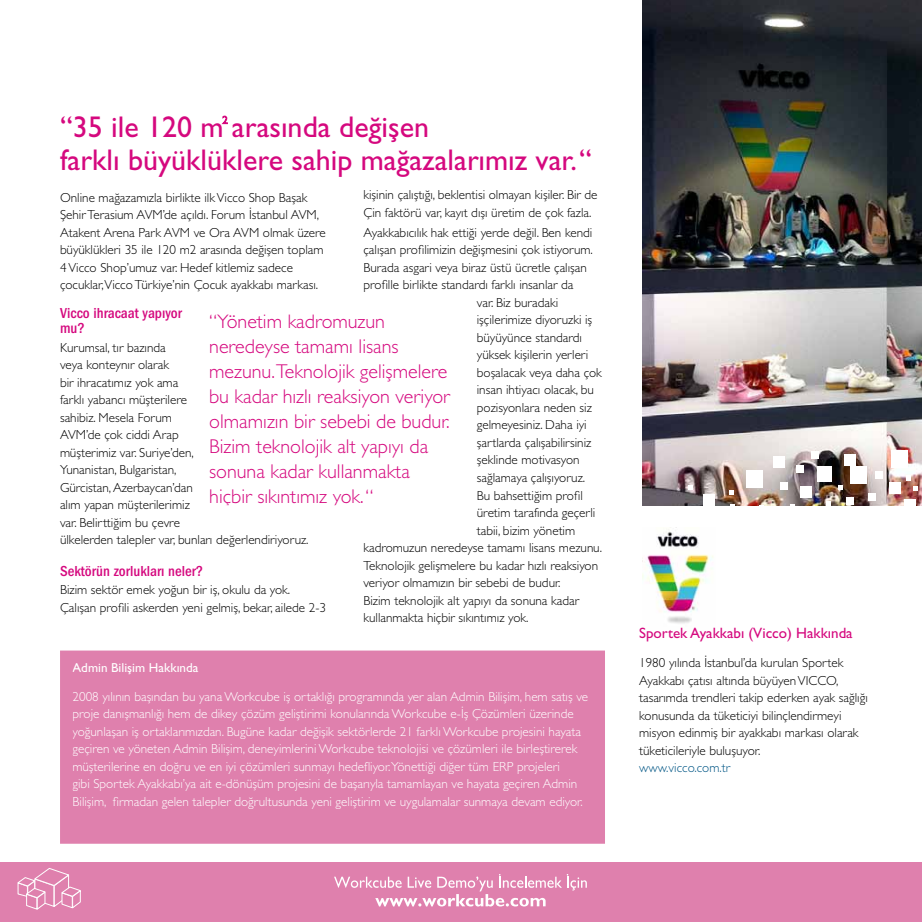
<style>
.page{position:relative;width:922px;height:922px;background:#fff}
.page>*{position:absolute;margin:0;border:0;box-sizing:border-box;transform-origin:0 0}
.t1{font:30px/32.5px "Gill Sans Std";color:#d5087e}
.t2{font:300 20px/25px "Gill Sans Std";color:#d5087e}
.t3{font:500 condensed 15px/15px "ITC Franklin Gothic Std";color:#d5087e}
.t4{font:15px "Gill Sans Std";color:#d5087e}
.t5{font:300 13.12px/17.5px "Gill Sans Std";color:#000}
.t6{font:300 13.12px/17.5px "Gill Sans Std";color:#fff}
.t7{font:13.12px "Gill Sans Std";color:#fff}
.t8{font:300 13.12px "Gill Sans Std";color:#005685}
</style>
<div class="page">
<div style="left:0;top:862px;width:921px;height:59px;background:#df80ad"></div>
<svg style="left:17px;top:868px;width:64px;height:42px"></svg>
<svg style="left:334px;top:874px;width:252px;height:32px"></svg>
<img style="left:642px;top:0;width:279px;height:505px">
<img style="left:642px;top:527px;width:71px;height:97px">
<div style="left:846px;top:496px;width:7px;height:8px;background:#fff"></div>
<div style="left:746px;top:470px;width:17px;height:18px;background:#fff"></div>
<div style="left:850px;top:465px;width:16px;height:18px;background:#fff"></div>
<div style="left:891px;top:450px;width:16px;height:18px;background:#fff"></div>
<div style="left:703px;top:494px;width:11px;height:11px;background:#fff"></div>
<div style="left:799px;top:486px;width:12px;height:11px;background:#fff"></div>
<div style="left:773px;top:455px;width:11px;height:12px;background:#fff"></div>
<div style="left:904px;top:499px;width:11px;height:11px;background:#fff"></div>
<div style="left:889px;top:482px;width:11px;height:12px;background:#fff"></div>
<div style="left:816px;top:466px;width:15px;height:16px;background:#fff"></div>
<div style="left:844px;top:454px;width:11px;height:11px;background:#fff"></div>
<div style="left:875px;top:471px;width:7px;height:8px;background:#fff"></div>
<svg style="left:906px;top:475px;width:5px;height:5px"></svg>
<svg style="left:826px;top:501px;width:4px;height:4px"></svg>
<svg style="left:913px;top:486px;width:4px;height:4px"></svg>
<svg style="left:838px;top:485px;width:4px;height:4px"></svg>
<svg style="left:729px;top:490px;width:4px;height:4px"></svg>
<div style="left:811px;top:450px;width:7px;height:8px;background:#fff"></div>
<div style="left:780px;top:482px;width:7px;height:8px;background:#fff"></div>
<div style="left:867px;top:493px;width:8px;height:8px;background:#fff"></div>
<div style="left:796px;top:465px;width:7px;height:8px;background:#fff"></div>
<svg style="left:221px;top:115px;width:7px;height:10px"></svg>
<svg style="left:688px;top:485px;width:4px;height:4px"></svg>
<div style="left:66px;top:656px;width:532px;height:181px;background:#df80ad"></div>
<div style="left:60px;top:650px;width:545px;height:193px;border:12px solid #df80ad"></div>
<h1 class="t1" style="left:60px;top:111px;width:533px">“35 ile 120 m arasında değişen<br>farklı büyüklüklere sahip mağazalarımız var. “</h1>
<p class="t5" style="left:363px;top:186px;width:235px">kişinin çalıştığı, beklentisi olmayan kişiler. Bir de<br>Çin faktörü var, kayıt dışı üretim de çok fazla.</p>
<p class="t5" style="left:363px;top:224px;width:230px">Ayakkabıcılık hak ettiği yerde değil. Ben kendi</p>
<p class="t5" style="left:363px;top:241px;width:231px">çalışan profilimizin değişmesini çok istiyorum.</p>
<p class="t5" style="left:363px;top:259px;width:225px">Burada asgari veya biraz üstü ücretle çalışan</p>
<p class="t5" style="left:363px;top:276px;width:211px">profille birlikte standardı farklı insanlar da</p>
<p class="t5" style="left:476px;top:294px;width:83px">var. Biz buradaki</p>
<p class="t5" style="left:476px;top:311px;width:117px">işçilerimize diyoruzki iş</p>
<p class="t5" style="left:476px;top:329px;width:107px">büyüyünce standardı</p>
<p class="t5" style="left:476px;top:346px;width:113px">yüksek kişilerin yerleri</p>
<p class="t5" style="left:476px;top:364px;width:126px">boşalacak veya daha çok</p>
<p class="t5" style="left:476px;top:381px;width:118px">insan ihtiyacı olacak, bu</p>
<p class="t5" style="left:476px;top:399px;width:116px">pozisyonlara neden siz</p>
<p class="t5" style="left:476px;top:416px;width:111px">gelmeyesiniz. Daha iyi</p>
<p class="t5" style="left:476px;top:434px;width:116px">şartlarda çalışabilirsiniz</p>
<p class="t5" style="left:476px;top:451px;width:104px">şeklinde motivasyon</p>
<p class="t5" style="left:476px;top:469px;width:110px">sağlamaya çalışıyoruz.</p>
<p class="t5" style="left:476px;top:486px;width:107px">Bu bahsettiğim profil</p>
<p class="t5" style="left:476px;top:504px;width:120px">üretim tarafında geçerli</p>
<p class="t5" style="left:476px;top:521px;width:100px">tabii, bizim yönetim</p>
<p class="t5" style="left:363px;top:539px;width:240px">kadromuzun neredeyse tamamı lisans mezunu.</p>
<p class="t5" style="left:363px;top:556px;width:236px">Teknolojik gelişmelere bu kadar hızlı reaksiyon</p>
<p class="t5" style="left:363px;top:574px;width:199px">veriyor olmamızın bir sebebi de budur.</p>
<p class="t5" style="left:363px;top:591px;width:217px">Bizim teknolojik alt yapıyı da sonuna kadar</p>
<p class="t5" style="left:363px;top:609px;width:166px">kullanmakta hiçbir sıkıntımız yok.</p>
<p class="t5" style="left:60px;top:188px;width:267px">Online mağazamızla birlikte ilk Vicco Shop Başak Şehir Terasium AVM’de açıldı. Forum İstanbul AVM, Atakent Arena Park AVM ve Ora AVM olmak üzere büyüklükleri 35 ile 120 m2 arasında değişen toplam 4 Vicco Shop’umuz var. Hedef kitlemiz sadece çocuklar,Vicco Türkiye’nin Çocuk ayakkabı markası.</p>
<p class="t3" style="left:60px;top:305px;width:123px">Vicco ihracaat yapıyor mu?</p>
<p class="t5" style="left:60px;top:339px;width:250px">Kurumsal, tır bazında<br>veya konteynır olarak<br>bir ihracatımız yok ama<br>farklı yabancı müşterilere<br>sahibiz. Mesela Forum<br>AVM’de çok ciddi Arap<br>müşterimiz var. Suriye’den,<br>Yunanistan, Bulgaristan,<br>Gürcistan, Azerbaycan’dan<br>alım yapan müşterilerimiz<br>var. Belirttiğim bu çevre<br>ülkelerden talepler var, bunları değerlendiriyoruz.</p>
<p class="t3" style="left:60px;top:563px;width:145px">Sektörün zorlukları neler?</p>
<p class="t5" style="left:60px;top:581px;width:267px">Bizim sektör emek yoğun bir iş, okulu da yok.<br>Çalışan profili askerden yeni gelmiş, bekar, ailede 2-3</p>
<h2 class="t2" style="left:209px;top:309px;width:242px">“Yönetim kadromuzun neredeyse tamamı lisans mezunu.Teknolojik gelişmelere bu kadar hızlı reaksiyon veriyor olmamızın bir sebebi de budur.<br>Bizim teknolojik alt yapıyı da sonuna kadar kullanmakta hiçbir sıkıntımız yok. “</h2>
<p class="t7" style="left:72px;top:660px;width:127px">Admin Bilişim Hakkında</p>
<p class="t6" style="left:72px;top:687px;width:517px">2008 yılının başından bu yana Workcube iş ortaklığı programında yer alan Admin Bilişim, hem satış ve proje danışmanlığı hem de dikey çözüm geliştirimi konularında Workcube e-İş Çözümleri üzerinde yoğunlaşan iş ortaklarımızdan. Bugüne kadar değişik sektörlerde 21 farklı Workcube projesini hayata geçiren ve yöneten Admin Bilişim, deneyimlerini Workcube teknolojisi ve çözümleri ile birleştirerek müşterilerine en doğru ve en iyi çözümleri sunmayı hedefliyor.Yönettiği diğer tüm ERP projeleri<br>gibi Sportek Ayakkabı’ya ait e-dönüşüm projesini de başarıyla tamamlayan ve hayata geçiren Admin Bilişim, firmadan gelen talepler doğrultusunda yeni geliştirim ve uygulamalar sunmaya devam ediyor.</p>
<p class="t4" style="left:639px;top:624px;width:215px">Sportek Ayakkabı (Vicco) Hakkında</p>
<p class="t5" style="left:639px;top:654px;width:230px">1980 yılında İstanbul’da kurulan Sportek Ayakkabı çatısı altında büyüyen VICCO, tasarımda trendleri takip ederken ayak sağlığı konusunda da tüketiciyi bilinçlendirmeyi misyon edinmiş bir ayakkabı markası olarak tüketicileriyle buluşuyor.</p>
<p class="t8" style="left:639px;top:760px;width:93px">www.vicco.com.tr</p>
</div>
